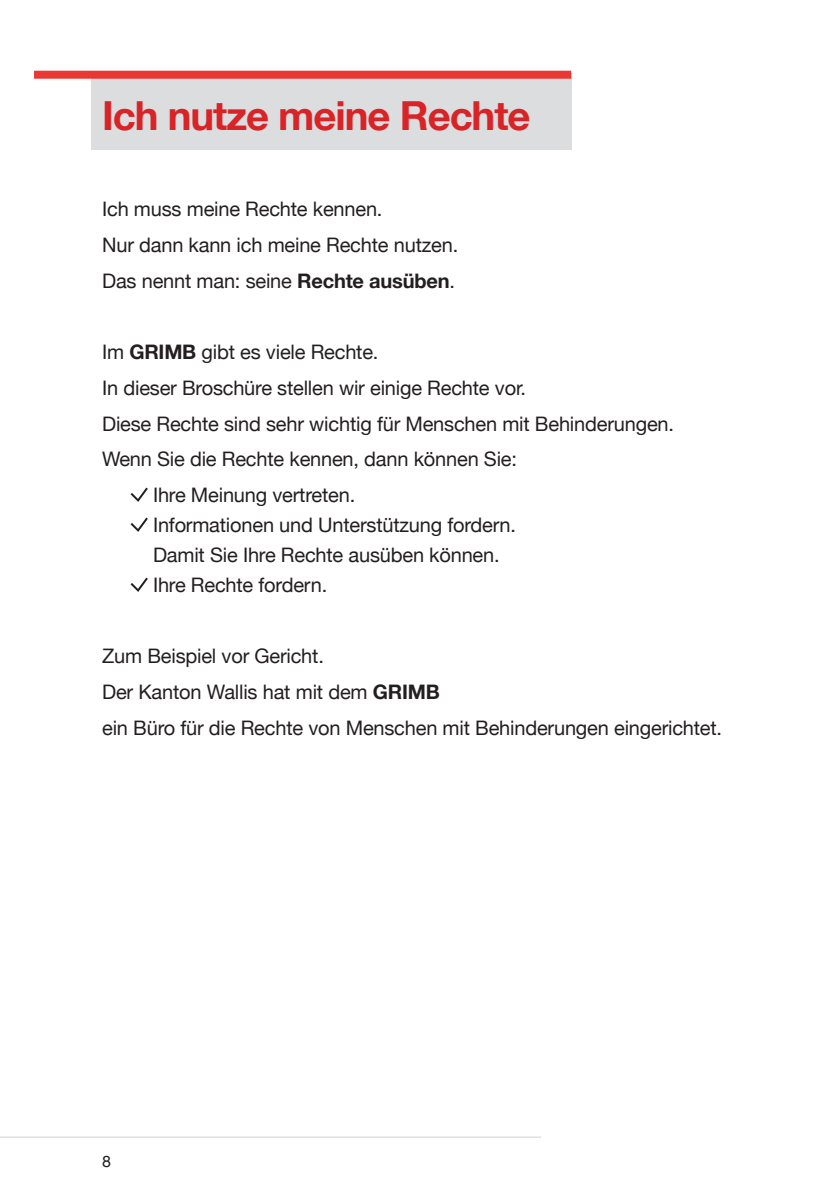
<style>
.page{position:relative;width:840px;height:1191px;background:#fff}
.page>*{position:absolute;margin:0;border:0;box-sizing:border-box;transform-origin:0 0}
.Titre_2{font:700 40px "Helvetica Neue";letter-spacing:-.025em;color:#d82327}
.paragraphe_texte_courant{font:20px "Helvetica Neue";letter-spacing:-.01em;color:#231f20}
.liste_check_texte_courant{font:20px/30px "Helvetica Neue";letter-spacing:-.01em;color:#231f20}
.t1{font:16px "Helvetica Neue";color:#231f20}
.s1{font-weight:700}
</style>
<div class="page">
<hr style="left:0;top:1136px;width:540px;height:1px;background:#d1d2d4">
<div style="left:91px;top:74px;width:480px;height:76px;background:#dcdddf"></div>
<div style="left:34px;top:71px;width:537px;height:8px;background:#ea3733"></div>
<svg style="left:130px;top:487px;width:18px;height:15px"></svg>
<svg style="left:130px;top:517px;width:18px;height:15px"></svg>
<svg style="left:130px;top:577px;width:18px;height:15px"></svg>
<h2 class="Titre_2" style="left:102px;top:84px;width:429px">Ich nutze meine Rechte</h2>
<p class="paragraphe_texte_courant" style="left:102px;top:195px;width:282px">Ich muss meine Rechte kennen.</p>
<p class="paragraphe_texte_courant" style="left:102px;top:231px;width:357px">Nur dann kann ich meine Rechte nutzen.</p>
<p class="paragraphe_texte_courant" style="left:102px;top:266px;width:354px">Das nennt man: seine <span class="s1">Rechte ausüben</span>.</p>
<p class="paragraphe_texte_courant" style="left:102px;top:338px;width:278px">Im <span class="s1">GRIMB</span> gibt es viele Rechte.</p>
<p class="paragraphe_texte_courant" style="left:102px;top:373px;width:425px">In dieser Broschüre stellen wir einige Rechte vor.</p>
<p class="paragraphe_texte_courant" style="left:102px;top:409px;width:573px">Diese Rechte sind sehr wichtig für Menschen mit Behinderungen.</p>
<p class="paragraphe_texte_courant" style="left:102px;top:445px;width:416px">Wenn Sie die Rechte kennen, dann können Sie:</p>
<p class="liste_check_texte_courant" style="left:153px;top:481px;width:203px">Ihre Meinung vertreten.</p>
<p class="liste_check_texte_courant" style="left:153px;top:511px;width:364px">Informationen und Unterstützung fordern.<br>Damit Sie Ihre Rechte ausüben können.</p>
<p class="liste_check_texte_courant" style="left:153px;top:571px;width:175px">Ihre Rechte fordern.</p>
<p class="paragraphe_texte_courant" style="left:102px;top:642px;width:223px">Zum Beispiel vor Gericht.</p>
<p class="paragraphe_texte_courant" style="left:102px;top:677px;width:339px">Der Kanton Wallis hat mit dem <span class="s1">GRIMB</span></p>
<p class="paragraphe_texte_courant" style="left:102px;top:713px;width:621px">ein Büro für die Rechte von Menschen mit Behinderungen eingerichtet.</p>
<p class="t1" style="left:102px;top:1149px;width:10px">8</p>
</div>
